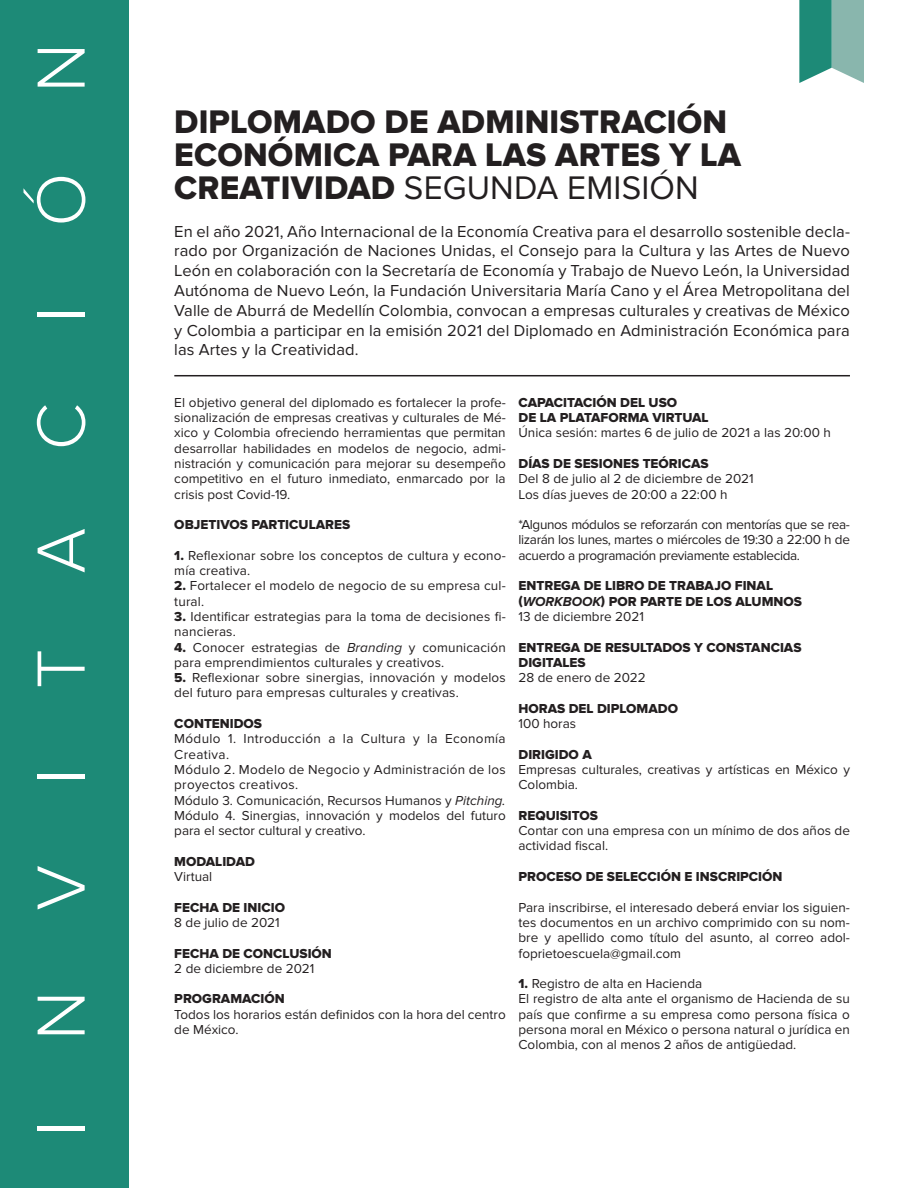
<style>
.page{position:relative;width:918px;height:1188px;background:#fff}
.page>*{position:absolute;margin:0;border:0;box-sizing:border-box;transform-origin:0 0}
.t1{font:300 70.5px "Proxima Nova";letter-spacing:1.14em;color:#fff}
.t2{font:33.9px/32.8px "Proxima Nova Extrabld";letter-spacing:.005em;color:#231f20}
.t3{font:16.5px/19.8px "Proxima Nova";letter-spacing:.005em;color:#231f20;text-align:justify}
.t4{font:13.5px/15.3px "Proxima Nova";color:#231f20}
.t5{font:13.5px/15.3px "Proxima Nova Extrabld";color:#231f20}
.t6{font:13.5px/15.3px "Proxima Nova";letter-spacing:.02em;color:#231f20}
.t7{font:13.5px/15.3px "Proxima Nova";letter-spacing:.025em;color:#231f20}
.s1{font-family:"Proxima Nova"}
.s2{font-family:"Proxima Nova Extrabld"}
.s3{font-style:italic}
.s4{font-family:"Proxima Nova";font-weight:700;font-style:italic}
</style>
<div class="page">
<div style="left:0;top:0;width:129px;height:1188px;background:#1d8a77"></div>
<svg style="left:799px;top:0;width:65px;height:83px;background:#63a99c"></svg>
<hr style="left:174px;top:375px;width:676px;height:1px;background:#231f20">
<p class="t1" style="left:21px;top:1136px;width:1094px;rotate:-90deg">INVITACIÓN</p>
<p class="t2" style="left:174px;top:107px;width:568px">DIPLOMADO DE ADMINISTRACIÓN<br>ECONÓMICA PARA LAS ARTES Y LA<br>CREATIVIDAD <span class="s1">SEGUNDA EMISIÓN</span></p>
<p class="t3" style="left:174px;top:221px;width:677px">En el año 2021, Año Internacional de la Economía Creativa para el desarrollo sostenible decla&shy;rado por Organización de Naciones Unidas, el Consejo para la Cultura y las Artes de Nuevo León en colaboración con la Secretaría de Economía y Trabajo de Nuevo León, la Universidad Autónoma de Nuevo León, la Fundación Universitaria María Cano y el Área Metropolitana del Valle de Aburrá de Medellín Colombia, convocan a empresas culturales y creativas de México y Colombia a participar en la emisión 2021 del Diplomado en Administración Económica para las Artes y la Creatividad.</p>
<p class="t4" style="left:174px;top:395px;width:333px;text-align:justify">El objetivo general del diplomado es fortalecer la profe&shy;sionalización de empresas creativas y culturales de Mé&shy;xico y Colombia ofreciendo herramientas que permitan desarrollar habilidades en modelos de negocio, admi&shy;nistración y comunicación para mejorar su desempeño competitivo en el futuro inmediato, enmarcado por la crisis post Covid-19.</p>
<p class="t5" style="left:174px;top:518px;width:177px">OBJETIVOS PARTICULARES</p>
<p class="t4" style="left:174px;top:548px;width:333px"><span class="s2">1.</span> Reflexionar sobre los conceptos de cultura y econo&shy;mía creativa.</p>
<p class="t4" style="left:174px;top:578px;width:333px"><span class="s2">2.</span> Fortalecer el modelo de negocio de su empresa cul&shy;tural.</p>
<p class="t4" style="left:174px;top:609px;width:333px"><span class="s2">3.</span> Identificar estrategias para la toma de decisiones fi&shy;nancieras.</p>
<p class="t4" style="left:174px;top:640px;width:333px"><span class="s2">4.</span> Conocer estrategias de <span class="s3">Branding</span> y comunicación para emprendimientos culturales y creativos.</p>
<p class="t4" style="left:174px;top:670px;width:333px"><span class="s2">5.</span> Reflexionar sobre sinergias, innovación y modelos del futuro para empresas culturales y creativas.</p>
<p class="t5" style="left:174px;top:717px;width:89px">CONTENIDOS</p>
<p class="t7" style="left:174px;top:731px;width:333px">Módulo 1. Introducción a la Cultura y la Economía<br>Creativa.</p>
<p class="t6" style="left:174px;top:762px;width:333px">Módulo 2. Modelo de Negocio y Administración de los proyectos creativos.</p>
<p class="t4" style="left:174px;top:793px;width:333px">Módulo 3. Comunicación, Recursos Humanos y <span class="s3">Pitching.</span></p>
<p class="t4" style="left:174px;top:808px;width:333px">Módulo 4. Sinergias, innovación y modelos del futuro para el sector cultural y creativo.</p>
<p class="t5" style="left:174px;top:854px;width:82px">MODALIDAD</p>
<p class="t4" style="left:174px;top:869px;width:39px">Virtual</p>
<p class="t5" style="left:174px;top:900px;width:112px">FECHA DE INICIO</p>
<p class="t4" style="left:174px;top:915px;width:107px">8 de julio de 2021</p>
<p class="t5" style="left:174px;top:946px;width:159px">FECHA DE CONCLUSIÓN</p>
<p class="t4" style="left:174px;top:961px;width:142px">2 de diciembre de 2021</p>
<p class="t5" style="left:174px;top:992px;width:112px">PROGRAMACIÓN</p>
<p class="t4" style="left:174px;top:1007px;width:333px">Todos los horarios están definidos con la hora del centro de México.</p>
<p class="t5" style="left:519px;top:395px;width:160px">CAPACITACIÓN DEL USO</p>
<p class="t5" style="left:519px;top:411px;width:192px">DE LA PLATAFORMA VIRTUAL</p>
<p class="t4" style="left:519px;top:425px;width:314px">Única sesión: martes 6 de julio de 2021 a las 20:00 h</p>
<p class="t5" style="left:519px;top:456px;width:192px">DÍAS DE SESIONES TEÓRICAS</p>
<p class="t4" style="left:519px;top:471px;width:237px">Del 8 de julio al 2 de diciembre de 2021</p>
<p class="t4" style="left:519px;top:487px;width:211px">Los días jueves de 20:00 a 22:00 h</p>
<p class="t4" style="left:519px;top:517px;width:333px;text-align:justify">*Algunos módulos se reforzarán con mentorías que se rea&shy;lizarán los lunes, martes o miércoles de 19:30 a 22:00 h de acuerdo a programación previamente establecida.</p>
<p class="t5" style="left:519px;top:579px;width:285px">ENTREGA DE LIBRO DE TRABAJO FINAL (<span class="s4">WORKBOOK</span>) POR PARTE DE LOS ALUMNOS</p>
<p class="t4" style="left:519px;top:609px;width:127px">13 de diciembre 2021</p>
<p class="t5" style="left:519px;top:640px;width:284px">ENTREGA DE RESULTADOS Y CONSTANCIAS<br>DIGITALES</p>
<p class="t4" style="left:519px;top:670px;width:129px">28 de enero de 2022</p>
<p class="t5" style="left:519px;top:701px;width:161px">HORAS DEL DIPLOMADO</p>
<p class="t4" style="left:519px;top:716px;width:59px">100 horas</p>
<p class="t5" style="left:519px;top:747px;width:75px">DIRIGIDO A</p>
<p class="t4" style="left:519px;top:762px;width:333px">Empresas culturales, creativas y artísticas en México y<br>Colombia.</p>
<p class="t5" style="left:519px;top:808px;width:81px">REQUISITOS</p>
<p class="t4" style="left:519px;top:823px;width:333px">Contar con una empresa con un mínimo de dos años de actividad fiscal.</p>
<p class="t5" style="left:519px;top:870px;width:266px">PROCESO DE SELECCIÓN E INSCRIPCIÓN</p>
<p class="t4" style="left:519px;top:900px;width:333px;text-align:justify">Para inscribirse, el interesado deberá enviar los siguien&shy;tes documentos en un archivo comprimido con su nom&shy;bre y apellido como título del asunto, al correo adol&shy;foprietoescuela@gmail.com</p>
<p class="t4" style="left:519px;top:976px;width:185px"><span class="s2">1.</span> Registro de alta en Hacienda</p>
<p class="t4" style="left:519px;top:992px;width:333px;text-align:justify">El registro de alta ante el organismo de Hacienda de su país que confirme a su empresa como persona física o persona moral en México o persona natural o jurídica en Colombia, con al menos 2 años de antigüedad.</p>
</div>
